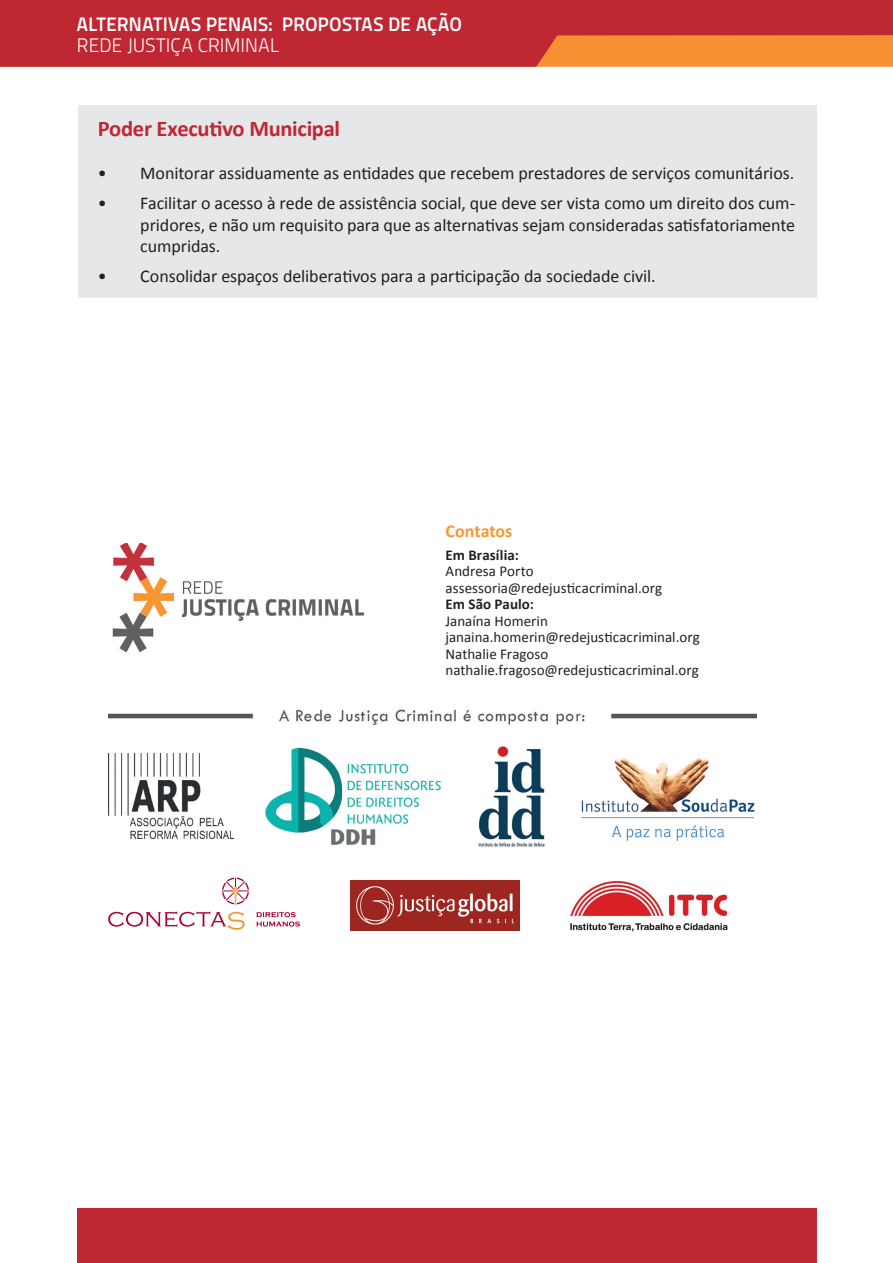
<style>
.page{position:relative;width:893px;height:1263px;background:#fff}
.page>*{position:absolute;margin:0;border:0;box-sizing:border-box;transform-origin:0 0}
.t1{font:700 22.5px "Calibri";letter-spacing:-.015em;color:#bf2833}
.t2{font:19.5px "Titillium Maps 26 L 750 wt";letter-spacing:-.005em;color:#fff}
.t3{font:19.5px "Titillium Maps 26 L 250 wt";letter-spacing:-.01em;color:#fff}
.t4{font:18px/21.6px "Calibri";letter-spacing:-.005em;color:#231f20;text-align:justify}
.t5{font:700 18px "Calibri";letter-spacing:-.005em;color:#f79733}
.t6{font:15px/16.5px "Calibri";letter-spacing:.005em;color:#231f20}
.t7{font:700 15px "Calibri";letter-spacing:.005em;color:#231f20}
</style>
<div class="page">
<svg style="left:0;top:0;width:893px;height:67px;background:#c93b33"></svg>
<div style="left:78px;top:105px;width:738px;height:193px;background:#e6e7e9"></div>
<div style="left:77px;top:1208px;width:739px;height:55px;background:#bf2833"></div>
<img style="left:478px;top:746px;width:67px;height:101px">
<img style="left:108px;top:753px;width:125px;height:86px">
<img style="left:581px;top:758px;width:174px;height:83px">
<img style="left:112px;top:543px;width:252px;height:110px">
<img style="left:108px;top:709px;width:648px;height:16px">
<img style="left:265px;top:747px;width:176px;height:98px">
<svg style="left:108px;top:877px;width:141px;height:53px"></svg>
<svg style="left:256px;top:912px;width:44px;height:14px"></svg>
<img style="left:350px;top:881px;width:170px;height:50px">
<img style="left:570px;top:880px;width:158px;height:52px">
<p class="t2" style="left:77px;top:10px;width:387px">ALTERNATIVAS PENAIS: PROPOSTAS DE AÇÃO</p>
<p class="t3" style="left:77px;top:31px;width:205px">REDE JUSTIÇA CRIMINAL</p>
<p class="t1" style="left:98px;top:112px;width:244px">Poder Executivo Municipal</p>
<p class="t4" style="left:98px;top:162px;width:698px">• Monitorar assiduamente as entidades que recebem prestadores de serviços comunitários.</p>
<p class="t4" style="left:140px;top:192px;width:656px;text-indent:-43px">• Facilitar o acesso à rede de assistência social, que deve ser vista como um direito dos cum&shy;pridores, e não um requisito para que as alternativas sejam consideradas satisfatoriamente cumpridas.</p>
<p class="t4" style="left:98px;top:265px;width:559px">• Consolidar espaços deliberativos para a participação da sociedade civil.</p>
<p class="t5" style="left:446px;top:518px;width:68px">Contatos</p>
<p class="t7" style="left:446px;top:544px;width:75px">Em Brasília:</p>
<p class="t6" style="left:446px;top:562px;width:218px">Andresa Porto assessoria@redejusticacriminal.org</p>
<p class="t7" style="left:446px;top:593px;width:90px">Em São Paulo:</p>
<p class="t6" style="left:446px;top:612px;width:256px">Janaína Homerin janaina.homerin@redejusticacriminal.org<br>Nathalie Fragoso nathalie.fragoso@redejusticacriminal.org</p>
</div>
